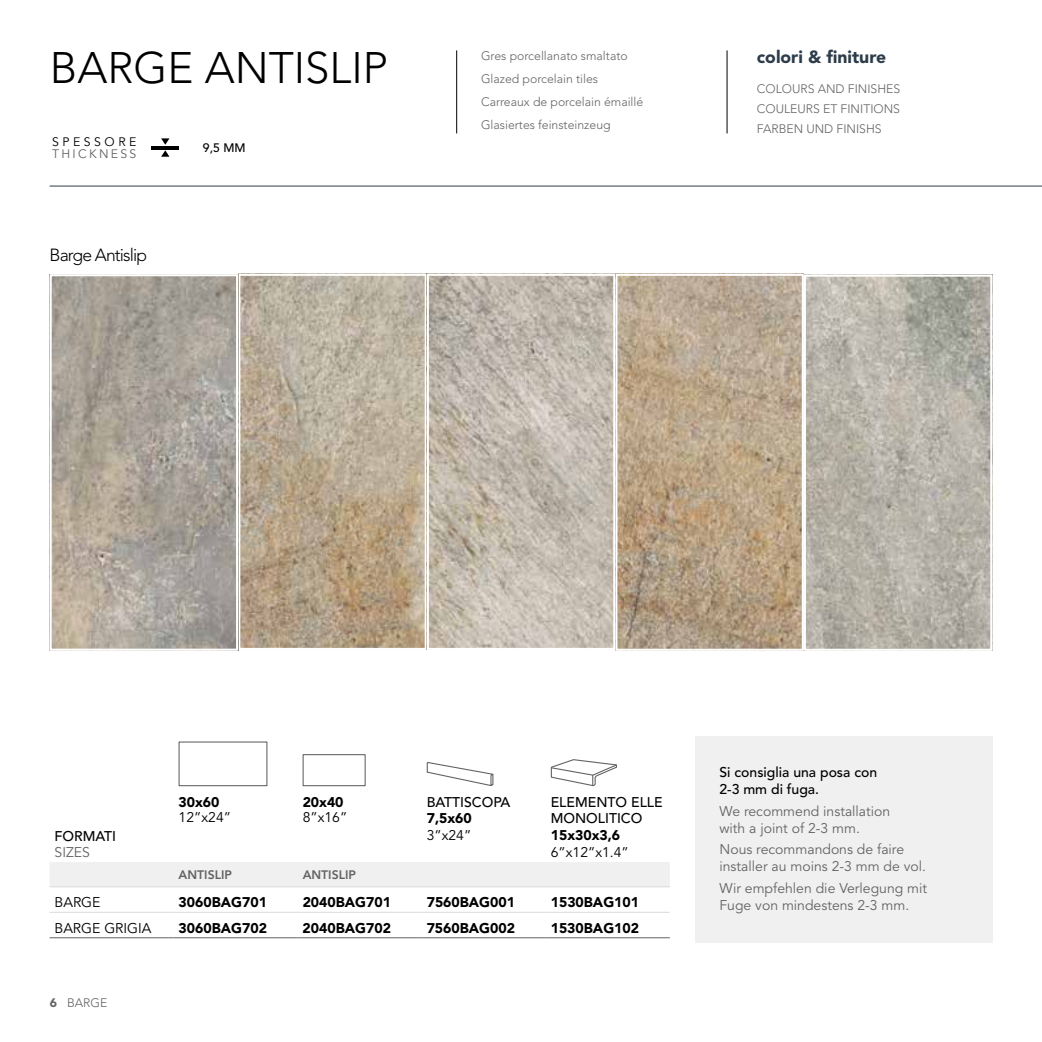
<style>
.page{position:relative;width:1042px;height:1042px;background:#fff}
.page>*{position:absolute;margin:0;border:0;box-sizing:border-box;transform-origin:0 0}
.t1{font:300 43.75px "Avenir LT Std";color:#000}
.t2{font:900 17.5px "Avenir LT Std";color:#2d3c4b}
.t3{font:300 17.5px "Avenir LT Std";letter-spacing:-.05em;color:#000}
.t4{font:14px/16.8px "Avenir LT Std";color:#646363}
.t5{font:900 14px "Avenir LT Std";color:#000}
.t6{font:500 14px/16.8px "Avenir LT Std";color:#000}
.t7{font:14px "Avenir LT Std";color:#000}
.t8{font:300 12.25px/23.1px "Avenir LT Std";color:#646363;text-align:justify}
.t9{font:800 12.25px "Avenir LT Std";color:#646363}
.t10{font:12.25px "Avenir LT Std";letter-spacing:.19em;color:#646363}
.t11{font:12.25px "Avenir LT Std";letter-spacing:.29em;color:#000}
.t12{font:500 12.25px "Avenir LT Std";color:#000}
.s1{font-weight:900}
</style>
<div class="page">
<img style="left:53px;top:274px;width:939px;height:377px">
<div style="left:804px;top:275px;width:188px;height:376px;border:2px solid #fff"></div>
<div style="left:238px;top:274px;width:189px;height:376px;border:2px solid #fff"></div>
<div style="left:50px;top:274px;width:188px;height:377px;border:2px solid #fff"></div>
<div style="left:615px;top:274px;width:189px;height:377px;border:2px solid #fff"></div>
<div style="left:427px;top:274px;width:188px;height:376px;border:2px solid #fff"></div>
<hr style="left:50px;top:186px;width:992px;height:1px;background:#2d3c4b">
<hr style="left:456px;top:50px;width:1px;height:83px;background:#000">
<hr style="left:726px;top:50px;width:1px;height:83px;background:#000">
<svg style="left:161px;top:138px;width:8px;height:19px"></svg>
<hr style="left:151px;top:146px;width:28px;height:3px;background:#000">
<div style="left:694px;top:736px;width:298px;height:207px;background:#f0f0f0"></div>
<div style="left:50px;top:862px;width:620px;height:24px;background:#f0f0f0"></div>
<hr style="left:50px;top:886px;width:124px;height:1px;background:#dadada">
<hr style="left:174px;top:886px;width:124px;height:1px;background:#dadada">
<hr style="left:298px;top:886px;width:124px;height:1px;background:#dadada">
<hr style="left:422px;top:886px;width:124px;height:1px;background:#dadada">
<hr style="left:546px;top:886px;width:124px;height:1px;background:#dadada">
<hr style="left:50px;top:912px;width:124px;height:1px;background:#dadada">
<hr style="left:174px;top:912px;width:124px;height:1px;background:#dadada">
<hr style="left:298px;top:912px;width:124px;height:1px;background:#dadada">
<hr style="left:422px;top:912px;width:124px;height:1px;background:#dadada">
<hr style="left:546px;top:912px;width:124px;height:1px;background:#dadada">
<hr style="left:50px;top:937px;width:124px;height:1px;background:#646363">
<hr style="left:174px;top:937px;width:124px;height:1px;background:#646363">
<hr style="left:298px;top:937px;width:124px;height:1px;background:#646363">
<hr style="left:422px;top:937px;width:124px;height:1px;background:#646363">
<hr style="left:546px;top:937px;width:124px;height:1px;background:#646363">
<div style="left:179px;top:741px;width:88px;height:45px;border:1px solid #575756"></div>
<div style="left:303px;top:754px;width:62px;height:32px;border:1px solid #575756"></div>
<svg style="left:427px;top:762px;width:66px;height:24px"></svg>
<svg style="left:551px;top:759px;width:66px;height:27px"></svg>
<h1 class="t1" style="left:50px;top:42px;width:340px">BARGE ANTISLIP</h1>
<p class="t8" style="left:481px;top:44px;width:164px;text-align:left">Gres porcellanato smaltato<br>Glazed porcelain tiles<br>Carreaux de porcelain émaillé<br>Glasiertes feinsteinzeug</p>
<p class="t11" style="left:52px;top:135px;width:86px">SPESSORE</p>
<p class="t10" style="left:52px;top:147px;width:86px">THICKNESS</p>
<p class="t12" style="left:203px;top:141px;width:44px">9,5 MM</p>
<h2 class="t3" style="left:50px;top:245px;width:99px">Barge Antislip</h2>
<h2 class="t2" style="left:757px;top:46px;width:131px">colori &amp; finiture</h2>
<p class="t8" style="left:757px;top:79px;width:145px;line-height:20.1px">COLOURS AND FINISHES COULEURS ET FINITIONS FARBEN UND FINISHS</p>
<p class="t6" style="left:55px;top:828px;width:63px">FORMATI</p>
<p class="t4" style="left:55px;top:844px;width:37px">SIZES</p>
<p class="t5" style="left:179px;top:793px;width:42px">30x60</p>
<p class="t7" style="left:179px;top:809px;width:54px">12”x24”</p>
<p class="t5" style="left:303px;top:793px;width:42px">20x40</p>
<p class="t7" style="left:303px;top:809px;width:46px">8”x16”</p>
<p class="t9" style="left:179px;top:867px;width:55px">ANTISLIP</p>
<p class="t9" style="left:303px;top:867px;width:55px">ANTISLIP</p>
<p class="t6" style="left:427px;top:794px;width:85px">BATTISCOPA</p>
<p class="t5" style="left:427px;top:810px;width:47px">7,5x60</p>
<p class="t7" style="left:427px;top:827px;width:46px">3”x24”</p>
<p class="t6" style="left:551px;top:794px;width:113px">ELEMENTO ELLE<br>MONOLITICO</p>
<p class="t5" style="left:551px;top:827px;width:71px">15x30x3,6</p>
<p class="t7" style="left:551px;top:844px;width:80px">6”x12”x1.4”</p>
<p class="t7" style="left:55px;top:894px;width:47px">BARGE</p>
<p class="t5" style="left:179px;top:894px;width:90px">3060BAG701</p>
<p class="t5" style="left:303px;top:894px;width:90px">2040BAG701</p>
<p class="t5" style="left:427px;top:894px;width:90px">7560BAG001</p>
<p class="t5" style="left:551px;top:894px;width:90px">1530BAG101</p>
<p class="t7" style="left:55px;top:920px;width:98px">BARGE GRIGIA</p>
<p class="t5" style="left:179px;top:919px;width:90px">3060BAG702</p>
<p class="t5" style="left:303px;top:919px;width:90px">2040BAG702</p>
<p class="t5" style="left:427px;top:919px;width:90px">7560BAG002</p>
<p class="t5" style="left:551px;top:919px;width:90px">1530BAG102</p>
<p class="t8" style="left:50px;top:991px;width:59px"><span class="s1">6</span> BARGE</p>
<p class="t6" style="left:719px;top:764px;width:159px">Si consiglia una posa con<br>2-3 mm di fuga.</p>
<p class="t4" style="left:719px;top:803px;width:172px">We recommend installation with a joint of 2-3 mm.</p>
<p class="t4" style="left:719px;top:841px;width:208px">Nous recommandons de faire installer au moins 2-3 mm de vol.</p>
<p class="t4" style="left:719px;top:880px;width:209px">Wir empfehlen die Verlegung mit<br>Fuge von mindestens 2-3 mm.</p>
</div>
